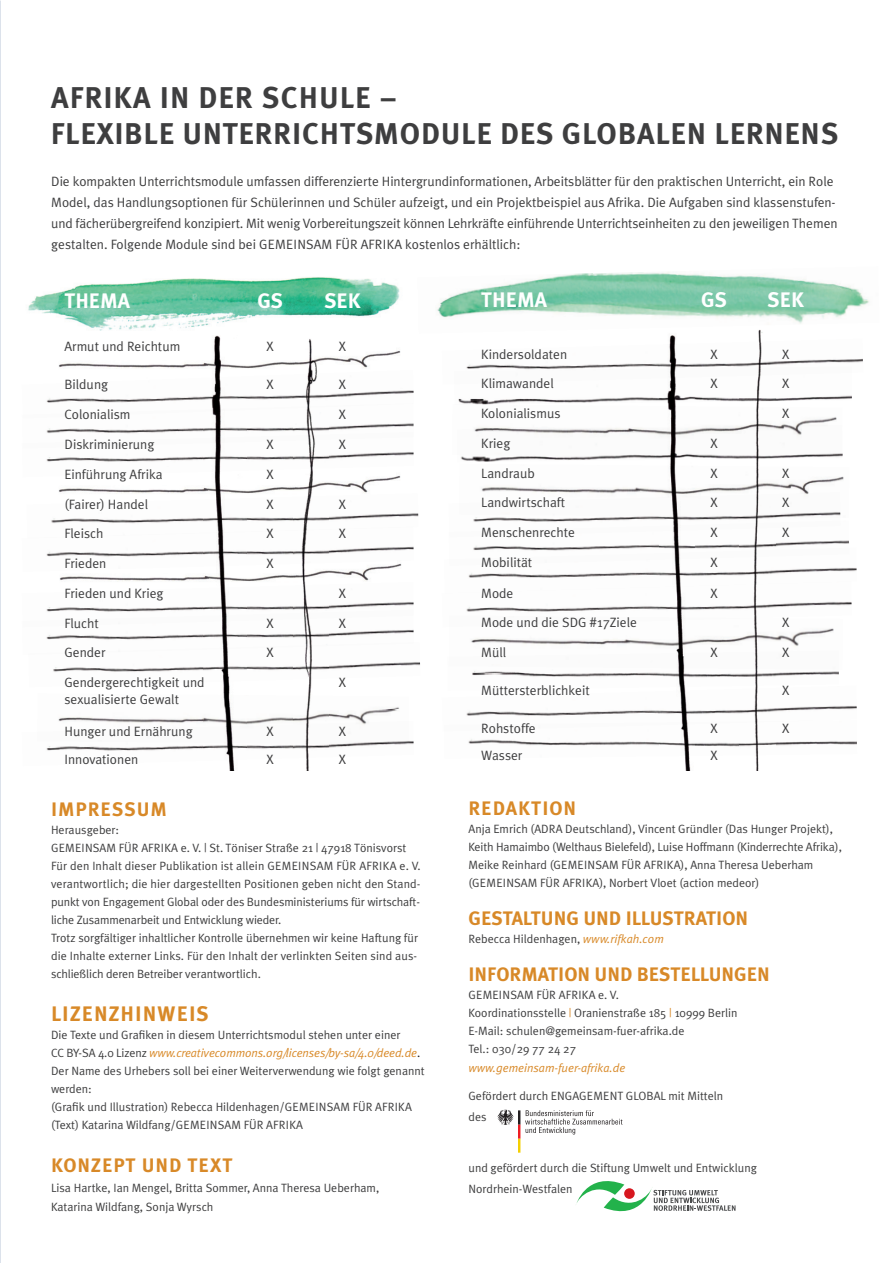
<style>
.page{position:relative;width:893px;height:1263px;background:#fff}
.page>*{position:absolute;margin:0;border:0;box-sizing:border-box;transform-origin:0 0}
.t1{font:700 30px/36px "Meta";letter-spacing:.04em;color:#3e3e3f}
.t2{font:700 21px "Meta Plus";color:#fff}
.t3{font:700 21px "Meta Plus";letter-spacing:.05em;color:#d88928}
.t4{font:700 19.5px "Meta Plus";color:#d88928}
.t5{font:700 19.5px "Meta Plus";letter-spacing:.05em;color:#d88928}
.t6{font:13.5px/21px "Meta Plus Normal";color:#3e3e3f}
.t7{font:12px/18px "Meta Plus Normal";color:#3e3e3f}
.t8{font:italic 12px "Meta Plus Normal";color:#d88928}
.s1{font-style:italic;color:#d88928}
.s2{color:#231f20}
.s3{color:#d88928}
</style>
<div class="page">
<hr style="left:892px;top:0;width:1px;height:1263px;background:#d88928">
<img style="left:46px;top:452px;width:368px;height:10px">
<img style="left:46px;top:423px;width:368px;height:11px">
<img style="left:46px;top:390px;width:368px;height:13px">
<img style="left:46px;top:602px;width:368px;height:8px">
<img style="left:58px;top:350px;width:343px;height:18px">
<img style="left:58px;top:475px;width:343px;height:18px">
<img style="left:59px;top:572px;width:310px;height:9px">
<img style="left:58px;top:707px;width:342px;height:14px">
<img style="left:46px;top:610px;width:368px;height:30px">
<img style="left:53px;top:662px;width:367px;height:10px">
<img style="left:46px;top:546px;width:368px;height:26px">
<img style="left:46px;top:721px;width:368px;height:30px">
<img style="left:51px;top:513px;width:367px;height:10px">
<img style="left:458px;top:395px;width:394px;height:9px">
<img style="left:461px;top:453px;width:382px;height:9px">
<img style="left:473px;top:518px;width:268px;height:2px">
<img style="left:473px;top:520px;width:376px;height:28px">
<img style="left:468px;top:548px;width:389px;height:30px">
<img style="left:468px;top:739px;width:389px;height:8px">
<img style="left:472px;top:671px;width:367px;height:7px">
<img style="left:659px;top:335px;width:34px;height:436px">
<img style="left:741px;top:334px;width:33px;height:437px">
<img style="left:475px;top:464px;width:369px;height:54px">
<img style="left:460px;top:404px;width:382px;height:54px">
<img style="left:471px;top:627px;width:363px;height:43px">
<img style="left:466px;top:686px;width:391px;height:45px">
<img style="left:437px;top:272px;width:432px;height:62px">
<img style="left:466px;top:339px;width:397px;height:45px">
<img style="left:466px;top:582px;width:386px;height:45px">
<img style="left:203px;top:339px;width:42px;height:432px">
<img style="left:296px;top:339px;width:33px;height:432px">
<img style="left:28px;top:277px;width:372px;height:62px">
<svg style="left:497px;top:1110px;width:125px;height:43px"></svg>
<svg style="left:576px;top:1181px;width:159px;height:30px"></svg>
<h1 class="t1" style="left:51px;top:80px;width:788px">AFRIKA IN DER SCHULE –<br>FLEXIBLE UNTERRICHTSMODULE DES GLOBALEN LERNENS</h1>
<p class="t6" style="left:51px;top:171px;width:788px">Die kompakten Unterrichtsmodule umfassen differenzierte Hintergrundinformationen, Arbeitsblätter für den praktischen Unterricht, ein Role Model, das Handlungsoptionen für Schülerinnen und Schüler aufzeigt, und ein Projektbeispiel aus Afrika. Die Aufgaben sind klassenstufen&shy;und fächerübergreifend konzipiert. Mit wenig Vorbereitungszeit können Lehrkräfte einführende Unterrichtseinheiten zu den jeweiligen Themen gestalten. Folgende Module sind bei GEMEINSAM FÜR AFRIKA kostenlos erhältlich:</p>
<h2 class="t2" style="left:64px;top:288px;width:67px">THEMA</h2>
<h2 class="t2" style="left:257px;top:288px;width:27px">GS</h2>
<h2 class="t2" style="left:324px;top:288px;width:38px">SEK</h2>
<p class="t6" style="left:64px;top:336px;width:117px">Armut und Reichtum</p>
<p class="t6" style="left:267px;top:336px;width:9px">X</p>
<p class="t6" style="left:339px;top:336px;width:9px">X</p>
<p class="t6" style="left:64px;top:374px;width:45px">Bildung</p>
<p class="t6" style="left:267px;top:374px;width:9px">X</p>
<p class="t6" style="left:339px;top:374px;width:9px">X</p>
<p class="t6" style="left:64px;top:404px;width:68px">Colonialism</p>
<p class="t6" style="left:339px;top:404px;width:9px">X</p>
<p class="t6" style="left:64px;top:434px;width:91px">Diskriminierung</p>
<p class="t6" style="left:267px;top:434px;width:9px">X</p>
<p class="t6" style="left:339px;top:434px;width:9px">X</p>
<p class="t6" style="left:64px;top:463px;width:100px">Einführung Afrika</p>
<p class="t6" style="left:267px;top:463px;width:9px">X</p>
<p class="t6" style="left:64px;top:493px;width:85px">(Fairer) Handel</p>
<p class="t6" style="left:267px;top:493px;width:9px">X</p>
<p class="t6" style="left:339px;top:493px;width:9px">X</p>
<p class="t6" style="left:64px;top:523px;width:40px">Fleisch</p>
<p class="t6" style="left:267px;top:523px;width:9px">X</p>
<p class="t6" style="left:339px;top:523px;width:9px">X</p>
<p class="t6" style="left:64px;top:553px;width:43px">Frieden</p>
<p class="t6" style="left:267px;top:553px;width:9px">X</p>
<p class="t6" style="left:64px;top:582px;width:101px">Frieden und Krieg</p>
<p class="t6" style="left:339px;top:582px;width:9px">X</p>
<p class="t6" style="left:64px;top:612px;width:36px">Flucht</p>
<p class="t6" style="left:267px;top:612px;width:9px">X</p>
<p class="t6" style="left:339px;top:612px;width:9px">X</p>
<p class="t6" style="left:64px;top:642px;width:43px">Gender</p>
<p class="t6" style="left:267px;top:642px;width:9px">X</p>
<p class="t6" style="left:64px;top:674px;width:142px;line-height:16.5px">Gendergerechtigkeit und sexualisierte Gewalt</p>
<p class="t6" style="left:339px;top:672px;width:9px">X</p>
<p class="t6" style="left:64px;top:721px;width:130px">Hunger und Ernährung</p>
<p class="t6" style="left:267px;top:721px;width:9px">X</p>
<p class="t6" style="left:339px;top:721px;width:9px">X</p>
<p class="t6" style="left:64px;top:749px;width:75px">Innovationen</p>
<p class="t6" style="left:267px;top:749px;width:9px">X</p>
<p class="t6" style="left:339px;top:749px;width:9px">X</p>
<h3 class="t5" style="left:51px;top:798px;width:118px">IMPRESSUM</h3>
<p class="t7" style="left:51px;top:820px;width:371px">Herausgeber:<br>GEMEINSAM FÜR AFRIKA e. V. | St. Töniser Straße 21 | 47918 Tönisvorst Für den Inhalt dieser Publikation ist allein GEMEINSAM FÜR AFRIKA e. V. verantwortlich; die hier dargestellten Positionen geben nicht den Stand&shy;punkt von Engagement Global oder des Bundesministeriums für wirtschaft&shy;liche Zusammenarbeit und Entwicklung wieder.<br>Trotz sorgfältiger inhaltlicher Kontrolle übernehmen wir keine Haftung für die Inhalte externer Links. Für den Inhalt der verlinkten Seiten sind aus&shy;schließlich deren Betreiber verantwortlich.</p>
<h2 class="t3" style="left:51px;top:1001px;width:159px">LIZENZHINWEIS</h2>
<p class="t7" style="left:51px;top:1025px;width:375px">Die Texte und Grafiken in diesem Unterrichtsmodul stehen unter einer<br>CC BY-SA 4.0 Lizenz <span class="s1">www.creativecommons.org/licenses/by-sa/4.0/deed.de</span><span class="s2">.<br></span>Der Name des Urhebers soll bei einer Weiterverwendung wie folgt genannt werden:<br>(Grafik und Illustration) Rebecca Hildenhagen/GEMEINSAM FÜR AFRIKA (Text) Katarina Wildfang/GEMEINSAM FÜR AFRIKA</p>
<h3 class="t5" style="left:51px;top:1154px;width:183px">KONZEPT UND TEXT</h3>
<p class="t7" style="left:51px;top:1177px;width:330px;line-height:19.5px">Lisa Hartke, Ian Mengel, Britta Sommer, Anna Theresa Ueberham,<br>Katarina Wildfang, Sonja Wyrsch</p>
<h2 class="t2" style="left:481px;top:287px;width:67px">THEMA</h2>
<h2 class="t2" style="left:701px;top:287px;width:27px">GS</h2>
<h2 class="t2" style="left:768px;top:287px;width:38px">SEK</h2>
<p class="t6" style="left:481px;top:343px;width:87px">Kindersoldaten</p>
<p class="t6" style="left:710px;top:343px;width:9px">X</p>
<p class="t6" style="left:782px;top:343px;width:9px">X</p>
<p class="t6" style="left:481px;top:373px;width:74px">Klimawandel</p>
<p class="t6" style="left:710px;top:373px;width:9px">X</p>
<p class="t6" style="left:782px;top:373px;width:9px">X</p>
<p class="t6" style="left:481px;top:403px;width:81px">Kolonialismus</p>
<p class="t6" style="left:782px;top:403px;width:9px">X</p>
<p class="t6" style="left:481px;top:432px;width:31px">Krieg</p>
<p class="t6" style="left:710px;top:432px;width:9px">X</p>
<p class="t6" style="left:481px;top:462px;width:55px">Landraub</p>
<p class="t6" style="left:710px;top:462px;width:9px">X</p>
<p class="t6" style="left:782px;top:462px;width:9px">X</p>
<p class="t6" style="left:481px;top:492px;width:85px">Landwirtschaft</p>
<p class="t6" style="left:710px;top:492px;width:9px">X</p>
<p class="t6" style="left:782px;top:492px;width:9px">X</p>
<p class="t6" style="left:481px;top:522px;width:95px">Menschenrechte</p>
<p class="t6" style="left:710px;top:522px;width:9px">X</p>
<p class="t6" style="left:782px;top:522px;width:9px">X</p>
<p class="t6" style="left:481px;top:552px;width:53px">Mobilität</p>
<p class="t6" style="left:710px;top:552px;width:9px">X</p>
<p class="t6" style="left:481px;top:582px;width:34px">Mode</p>
<p class="t6" style="left:710px;top:582px;width:9px">X</p>
<p class="t6" style="left:481px;top:612px;width:157px">Mode und die SDG #17Ziele</p>
<p class="t6" style="left:782px;top:612px;width:9px">X</p>
<p class="t6" style="left:481px;top:642px;width:26px">Müll</p>
<p class="t6" style="left:710px;top:642px;width:9px">X</p>
<p class="t6" style="left:782px;top:642px;width:9px">X</p>
<p class="t6" style="left:481px;top:679px;width:110px">Müttersterblichkeit</p>
<p class="t6" style="left:481px;top:717px;width:56px">Rohstoffe</p>
<p class="t6" style="left:710px;top:717px;width:9px">X</p>
<p class="t6" style="left:782px;top:717px;width:9px">X</p>
<p class="t6" style="left:481px;top:744px;width:43px">Wasser</p>
<p class="t6" style="left:710px;top:744px;width:9px">X</p>
<p class="t6" style="left:782px;top:680px;width:9px">X</p>
<h3 class="t5" style="left:468px;top:797px;width:109px">REDAKTION</h3>
<p class="t7" style="left:468px;top:820px;width:375px">Anja Emrich (ADRA Deutschland), Vincent Gründler (Das Hunger Projekt), Keith Hamaimbo (Welthaus Bielefeld), Luise Hoffmann (Kinderrechte Afrika), Meike Reinhard (GEMEINSAM FÜR AFRIKA), Anna Theresa Ueberham (GEMEINSAM FÜR AFRIKA), Norbert Vloet (action medeor)</p>
<h3 class="t4" style="left:468px;top:907px;width:281px">GESTALTUNG UND ILLUSTRATION</h3>
<p class="t7" style="left:468px;top:930px;width:197px">Rebecca Hildenhagen, <span class="s1">www.rifkah.com</span></p>
<h3 class="t4" style="left:468px;top:962px;width:303px">INFORMATION UND BESTELLUNGEN</h3>
<p class="t7" style="left:468px;top:985px;width:271px">GEMEINSAM FÜR AFRIKA e. V.<br>Koordinationsstelle <span class="s3">|</span> Oranienstraße 185 <span class="s3">|</span> 10999 Berlin E-Mail: schulen@gemeinsam-fuer-afrika.de<br>Tel.: 030/29 77 24 27</p>
<p class="t8" style="left:468px;top:1061px;width:158px">www.gemeinsam-fuer-afrika.de</p>
<p class="t7" style="left:468px;top:1085px;width:256px;line-height:21px">Gefördert durch ENGAGEMENT GLOBAL mit Mitteln des</p>
<p class="t7" style="left:468px;top:1157px;width:290px;line-height:21px">und gefördert durch die Stiftung Umwelt und Entwicklung<br>Nordrhein-Westfalen</p>
</div>
